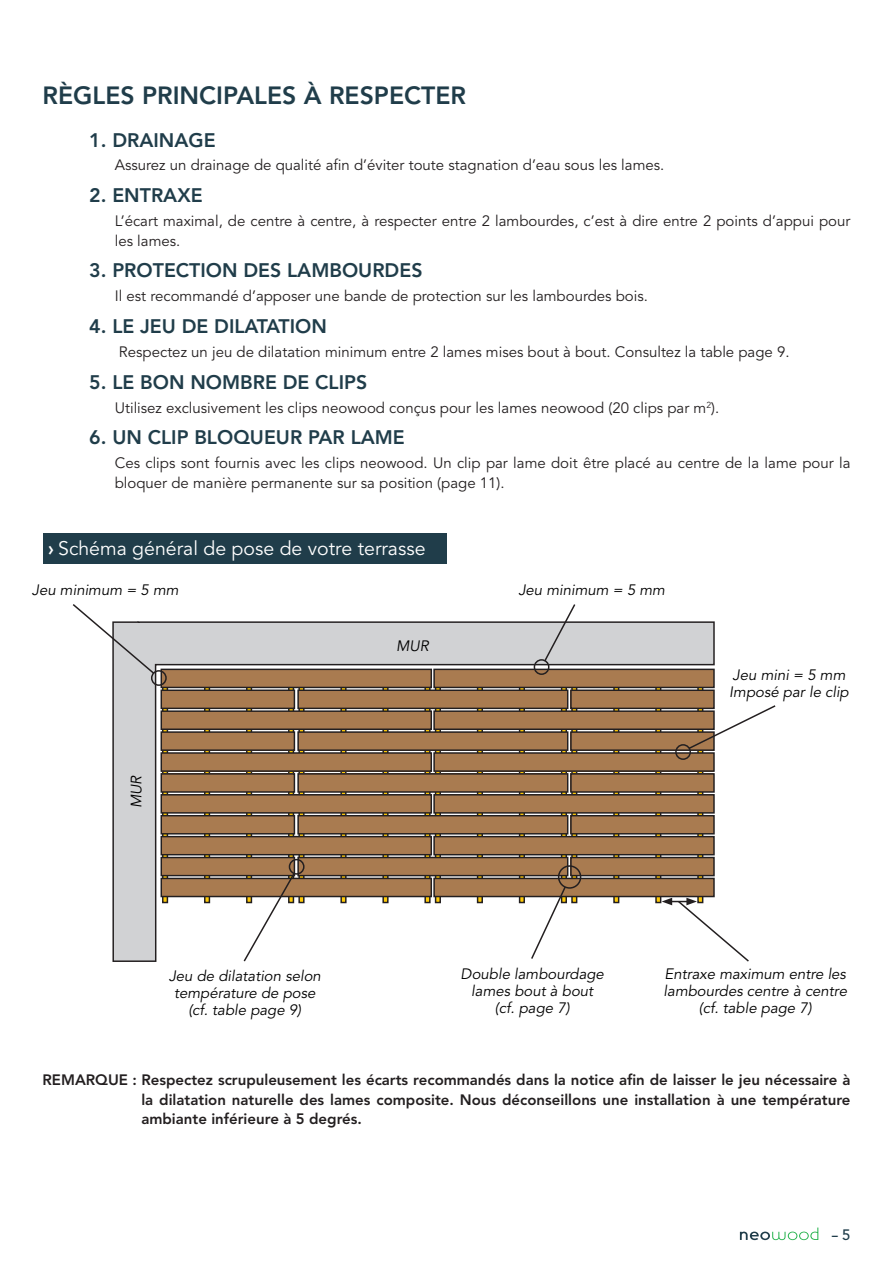
<style>
.page{position:relative;width:893px;height:1263px;background:#fff}
.page>*{position:absolute;margin:0;border:0;box-sizing:border-box;transform-origin:0 0}
.t1{font:800 24.75px "Avenir LT Std";color:#203d4a}
.t2{font:800 19.5px "Avenir LT Std";color:#203d4a}
.t3{font:19.5px "Avenir LT Std";color:#fff}
.t4{font:15px/19.5px "Avenir LT Std";color:#231f20}
.t5{font:italic 15px/17.1px "Avenir LT Std";color:#000;text-align:center}
.t6{font:800 15px/19.5px "Avenir LT Std";color:#231f20;text-align:justify}
.t7{font:500 15px "Avenir LT Std";color:#203d4a;scale:1.6 1}
.s1{font-weight:800}
</style>
<div class="page">
<svg style="left:740px;top:1227px;width:78px;height:13px"></svg>
<div style="left:43px;top:533px;width:403px;height:30px;background:#203d4a"></div>
<svg style="left:112px;top:621px;width:603px;height:341px"></svg>
<div style="left:161px;top:669px;width:270px;height:18px;background:#a97b50"></div>
<div style="left:161px;top:669px;width:271px;height:19px;border:1px solid #231f20"></div>
<div style="left:434px;top:669px;width:280px;height:18px;background:#a97b50"></div>
<div style="left:433px;top:669px;width:282px;height:19px;border:1px solid #231f20"></div>
<div style="left:298px;top:690px;width:270px;height:18px;background:#a97b50"></div>
<div style="left:297px;top:689px;width:271px;height:20px;border:1px solid #231f20"></div>
<div style="left:571px;top:690px;width:143px;height:18px;background:#a97b50"></div>
<div style="left:570px;top:689px;width:145px;height:20px;border:1px solid #231f20"></div>
<div style="left:161px;top:690px;width:133px;height:18px;background:#a97b50"></div>
<div style="left:161px;top:689px;width:134px;height:20px;border:1px solid #231f20"></div>
<div style="left:161px;top:711px;width:270px;height:18px;background:#a97b50"></div>
<div style="left:161px;top:710px;width:271px;height:20px;border:1px solid #231f20"></div>
<div style="left:434px;top:711px;width:280px;height:18px;background:#a97b50"></div>
<div style="left:433px;top:710px;width:282px;height:20px;border:1px solid #231f20"></div>
<div style="left:298px;top:732px;width:270px;height:18px;background:#a97b50"></div>
<div style="left:297px;top:731px;width:271px;height:20px;border:1px solid #231f20"></div>
<div style="left:571px;top:732px;width:143px;height:18px;background:#a97b50"></div>
<div style="left:570px;top:731px;width:145px;height:20px;border:1px solid #231f20"></div>
<div style="left:161px;top:732px;width:133px;height:18px;background:#a97b50"></div>
<div style="left:161px;top:731px;width:134px;height:20px;border:1px solid #231f20"></div>
<div style="left:161px;top:753px;width:270px;height:18px;background:#a97b50"></div>
<div style="left:161px;top:752px;width:271px;height:20px;border:1px solid #231f20"></div>
<div style="left:434px;top:753px;width:280px;height:18px;background:#a97b50"></div>
<div style="left:433px;top:752px;width:282px;height:20px;border:1px solid #231f20"></div>
<div style="left:298px;top:774px;width:270px;height:18px;background:#a97b50"></div>
<div style="left:297px;top:773px;width:271px;height:20px;border:1px solid #231f20"></div>
<div style="left:571px;top:774px;width:143px;height:18px;background:#a97b50"></div>
<div style="left:570px;top:773px;width:145px;height:20px;border:1px solid #231f20"></div>
<div style="left:161px;top:774px;width:133px;height:18px;background:#a97b50"></div>
<div style="left:161px;top:773px;width:134px;height:20px;border:1px solid #231f20"></div>
<div style="left:161px;top:795px;width:270px;height:18px;background:#a97b50"></div>
<div style="left:161px;top:794px;width:271px;height:20px;border:1px solid #231f20"></div>
<div style="left:434px;top:795px;width:280px;height:18px;background:#a97b50"></div>
<div style="left:433px;top:794px;width:282px;height:20px;border:1px solid #231f20"></div>
<div style="left:298px;top:816px;width:270px;height:18px;background:#a97b50"></div>
<div style="left:297px;top:815px;width:271px;height:19px;border:1px solid #231f20"></div>
<div style="left:571px;top:816px;width:143px;height:18px;background:#a97b50"></div>
<div style="left:570px;top:815px;width:145px;height:19px;border:1px solid #231f20"></div>
<div style="left:161px;top:816px;width:133px;height:18px;background:#a97b50"></div>
<div style="left:161px;top:815px;width:134px;height:19px;border:1px solid #231f20"></div>
<div style="left:161px;top:837px;width:270px;height:18px;background:#a97b50"></div>
<div style="left:161px;top:836px;width:271px;height:19px;border:1px solid #231f20"></div>
<div style="left:434px;top:837px;width:280px;height:18px;background:#a97b50"></div>
<div style="left:433px;top:836px;width:282px;height:19px;border:1px solid #231f20"></div>
<div style="left:298px;top:857px;width:270px;height:19px;background:#a97b50"></div>
<div style="left:297px;top:857px;width:271px;height:19px;border:1px solid #231f20"></div>
<div style="left:571px;top:857px;width:143px;height:19px;background:#a97b50"></div>
<div style="left:570px;top:857px;width:145px;height:19px;border:1px solid #231f20"></div>
<div style="left:161px;top:857px;width:133px;height:19px;background:#a97b50"></div>
<div style="left:161px;top:857px;width:134px;height:19px;border:1px solid #231f20"></div>
<div style="left:161px;top:878px;width:270px;height:18px;background:#a97b50"></div>
<div style="left:161px;top:878px;width:271px;height:19px;border:1px solid #231f20"></div>
<div style="left:434px;top:878px;width:280px;height:18px;background:#a97b50"></div>
<div style="left:433px;top:878px;width:282px;height:19px;border:1px solid #231f20"></div>
<svg style="left:72px;top:604px;width:84px;height:71px"></svg>
<svg style="left:543px;top:604px;width:34px;height:59px"></svg>
<svg style="left:242px;top:871px;width:54px;height:91px"></svg>
<svg style="left:530px;top:885px;width:37px;height:75px"></svg>
<svg style="left:687px;top:704px;width:89px;height:46px"></svg>
<svg style="left:662px;top:898px;width:87px;height:64px"></svg>
<div style="left:675px;top:744px;width:16px;height:16px;border:2px solid #231f20;border-radius:50%"></div>
<div style="left:558px;top:865px;width:23px;height:24px;border:2px solid #231f20;border-radius:50%"></div>
<div style="left:534px;top:659px;width:15px;height:16px;border:2px solid #231f20;border-radius:50%"></div>
<div style="left:151px;top:670px;width:16px;height:16px;border:2px solid #231f20;border-radius:50%"></div>
<div style="left:289px;top:859px;width:16px;height:16px;border:2px solid #231f20;border-radius:50%"></div>
<h1 class="t1" style="left:43px;top:81px;width:425px">RÈGLES PRINCIPALES À RESPECTER</h1>
<h2 class="t2" style="left:89px;top:128px;width:128px">1. DRAINAGE</h2>
<p class="t4" style="left:115px;top:156px;width:551px">Assurez un drainage de qualité afin d’éviter toute stagnation d’eau sous les lames.</p>
<h2 class="t2" style="left:89px;top:184px;width:115px">2. ENTRAXE</h2>
<p class="t4" style="left:115px;top:212px;width:737px">L’écart maximal, de centre à centre, à respecter entre 2 lambourdes, c’est à dire entre 2 points d’appui pour les lames.</p>
<h2 class="t2" style="left:89px;top:259px;width:335px">3. PROTECTION DES LAMBOURDES</h2>
<p class="t4" style="left:115px;top:287px;width:535px">Il est recommandé d’apposer une bande de protection sur les lambourdes bois.</p>
<h2 class="t2" style="left:89px;top:315px;width:239px">4. LE JEU DE DILATATION</h2>
<p class="t4" style="left:119px;top:342px;width:672px">Respectez un jeu de dilatation minimum entre 2 lames mises bout à bout. Consultez la table page 9.</p>
<h2 class="t2" style="left:89px;top:370px;width:279px">5. LE BON NOMBRE DE CLIPS</h2>
<p class="t4" style="left:115px;top:398px;width:606px">Utilisez exclusivement les clips neowood conçus pour les lames neowood (20 clips par m<sup>2</sup>).</p>
<h2 class="t2" style="left:89px;top:426px;width:317px">6. UN CLIP BLOQUEUR PAR LAME</h2>
<p class="t4" style="left:115px;top:454px;width:737px">Ces clips sont fournis avec les clips neowood. Un clip par lame doit être placé au centre de la lame pour la bloquer de manière permanente sur sa position (page 11).</p>
<h2 class="t3" style="left:48px;top:537px;width:379px"><span class="s1">›</span> Schéma général de pose de votre terrasse</h2>
<p class="t5" style="left:32px;top:582px;width:148px">Jeu minimum = 5 mm</p>
<p class="t5" style="left:518px;top:582px;width:148px">Jeu minimum = 5 mm</p>
<p class="t5" style="left:128px;top:808px;width:35px;rotate:-90deg">MUR</p>
<p class="t5" style="left:169px;top:968px;width:154px">Jeu de dilatation selon température de pose (cf. table page 9)</p>
<p class="t5" style="left:396px;top:637px;width:34px">MUR</p>
<p class="t5" style="left:729px;top:666px;width:121px;text-align:left">Jeu mini = 5 mm<br>Imposé par le clip</p>
<p class="t5" style="left:461px;top:966px;width:145px">Double lambourdage lames bout à bout (cf. page 7)</p>
<p class="t5" style="left:664px;top:966px;width:185px">Entraxe maximum entre les lambourdes centre à centre (cf. table page 7)</p>
<p class="t6" style="left:141px;top:1070px;width:711px;text-indent:-99px">REMARQUE : Respectez scrupuleusement les écarts recommandés dans la notice afin de laisser le jeu nécessaire à la dilatation naturelle des lames composite. Nous déconseillons une installation à une température ambiante inférieure à 5 degrés.</p>
<p class="t7" style="left:831px;top:1226px;width:14px">- 5</p>
</div>
